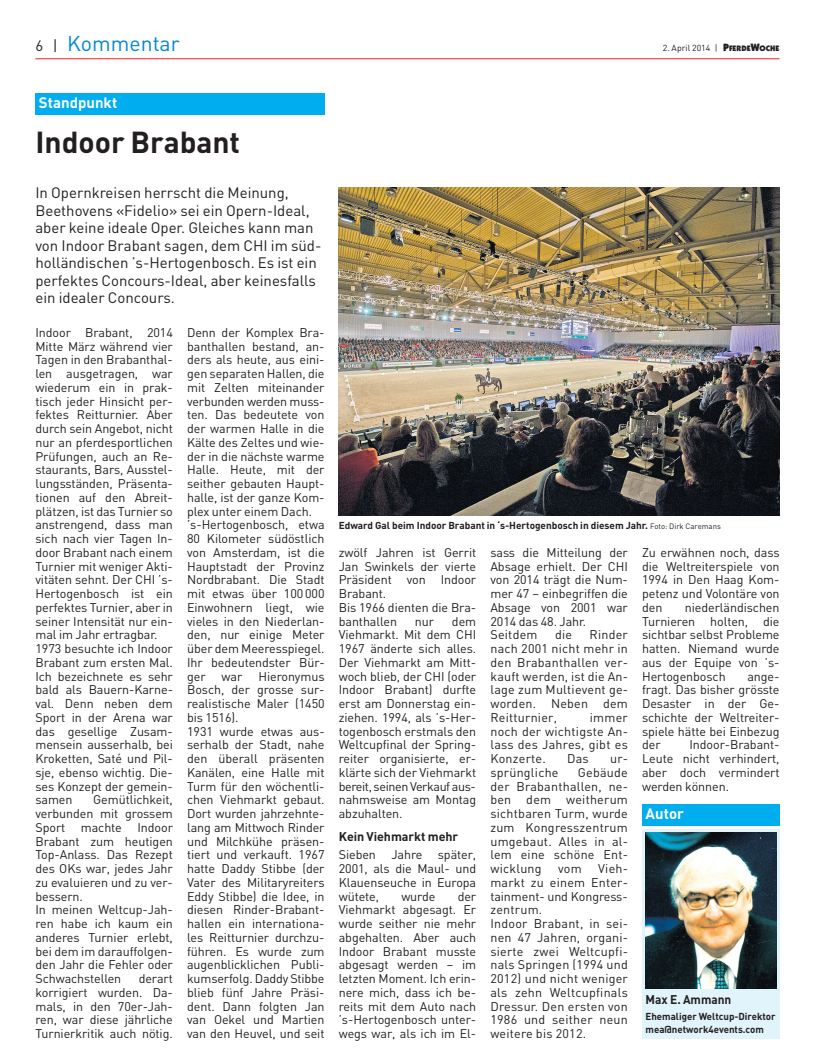
<style>
.page{position:relative;width:815px;height:1063px;background:#fff}
.page>*{position:absolute;margin:0;border:0;box-sizing:border-box;transform-origin:0 0}
.t1{font:700 30px "DIN";color:#231f20}
.t2{font:21.25px "DIN";color:#0089cf}
.t3{font:15px/17.5px "DIN";color:#231f20}
.t4{font:700 15px "DIN";color:#fff}
.t5{font:12.5px/13.8px "DIN";letter-spacing:-.005em;color:#231f20;text-align:justify}
.t6{font:12.5px/13.8px "DIN";letter-spacing:.02em;color:#231f20}
.t7{font:700 12.5px "DIN";color:#231f20;scale:.95 1}
.t8{font:700 10px/12.5px "DIN";color:#231f20}
.t9{font:8.75px "DIN";color:#231f20}
.s1{font-size:15px;color:#231f20}
.s2{font-family:"Itc Kabel";font-weight:900;font-size:10.62px}
.s3{font-family:"Itc Kabel";font-weight:900;font-size:8px}
.s4{font-weight:400;font-size:7.75px}
.s5{font-weight:700}
</style>
<div class="page">
<hr style="left:35px;top:58px;width:745px;height:1px;background:#ee1d23">
<div style="left:642px;top:829px;width:138px;height:209px;background:#e1f4fc"></div>
<img style="left:646px;top:833px;width:130px;height:156px">
<img style="left:339px;top:187px;width:441px;height:329px">
<div style="left:642px;top:804px;width:138px;height:22px;background:#00aeef"></div>
<div style="left:35px;top:93px;width:290px;height:21px;background:#00aeef"></div>
<p class="t2" style="left:35px;top:30px;width:146px"><span class="s1">6 |</span> Kommentar</p>
<p class="t9" style="left:663px;top:43px;width:118px">2. April 2014 | <span class="s2">P</span><span class="s3">FERDE</span><span class="s2">W</span><span class="s3">OCHE</span></p>
<p class="t4" style="left:39px;top:93px;width:80px">Standpunkt</p>
<p class="t1" style="left:35px;top:123px;width:206px">Indoor Brabant</p>
<p class="t3" style="left:35px;top:184px;width:287px">In Opernkreisen herrscht die Meinung, Beethovens «Fidelio» sei ein Opern-Ideal, aber keine ideale Oper. Gleiches kann man von Indoor Brabant sagen, dem CHI im süd&shy;holländischen ’s-Hertogenbosch. Es ist ein perfektes Concours-Ideal, aber keinesfalls ein idealer Concours.</p>
<p class="t5" style="left:35px;top:325px;width:139px;text-align:left">Indoor Brabant, 2014<br>Mitte März während vier<br>Tagen in den Brabanthal&shy;len ausgetragen, war wiederum ein in prak&shy;tisch jeder Hinsicht per&shy;fektes Reitturnier. Aber durch sein Angebot, nicht nur an pferdesportlichen<br>Prüfungen, auch an Re&shy;staurants, Bars, Ausstel&shy;lungsständen, Präsenta&shy;tionen auf den Abreit - plätzen, ist das Turnier so anstrengend, dass man sich nach vier Tagen In&shy;door Brabant nach einem<br>Turnier mit weniger Akti&shy;vitäten sehnt. Der CHI ’s-<br>Hertogenbosch ist ein perfektes Turnier, aber in seiner Intensität nur ein&shy;mal im Jahr ertragbar.<br>1973 besuchte ich Indoor<br>Brabant zum ersten Mal.<br>Ich bezeichnete es sehr bald als Bauern-Karne&shy;val. Denn neben dem<br>Sport in der Arena war das gesellige Zusam&shy;mensein ausserhalb, bei<br>Kroketten, Saté und Pil&shy;sje, ebenso wichtig. Die&shy;ses Konzept der gemein&shy;samen</p>
<p class="t5" style="left:35px;top:793px;width:139px;text-align:left;text-indent:58px">Gemütlichkeit, verbunden mit grossem<br>Sport machte Indoor<br>Brabant zum heutigen<br>Top-Anlass. Das Rezept des OKs war, jedes Jahr zu evaluieren und zu ver&shy;bessern.<br>In meinen Weltcup-Jah&shy;ren habe ich kaum ein anderes Turnier erlebt, bei dem im darauffolgen&shy;den Jahr die Fehler oder<br>Schwachstellen</p>
<p class="t5" style="left:35px;top:971px;width:139px;text-indent:103px">derart korrigiert wurden. Da&shy;mals, in den 70er-Jah&shy;ren, war diese jährliche Turnierkritik auch nötig.</p>
<p class="t5" style="left:187px;top:325px;width:139px;text-align:left">Denn der Komplex Bra&shy;banthallen bestand, an&shy;ders als heute, aus eini&shy;gen separaten Hallen, die mit Zelten miteinander verbunden werden muss - ten. Das bedeutete von der warmen Halle in die<br>Kälte des Zeltes und wie&shy;der in die nächste warme<br>Halle. Heute, mit der seither gebauten Haupt&shy;halle, ist der ganze Kom&shy;plex unter einem Dach. ’s-Hertogenbosch, etwa<br>80 Kilometer südöstlich von Amsterdam, ist die<br>Hauptstadt der Provinz<br>Nordbrabant. Die Stadt mit etwas über 100 000<br>Einwohnern liegt, wie vieles in den Niederlan&shy;den, nur einige Meter über dem Meeresspiegel.<br>Ihr bedeutendster Bür&shy;ger</p>
<p class="t5" style="left:187px;top:669px;width:139px;text-align:left;text-indent:71px">Hieronymus<br>Bosch, der grosse sur&shy;realistische Maler (1450 bis 1516).<br>1931 wurde etwas aus&shy;serhalb der Stadt, nahe den überall präsenten<br>Kanälen, eine Halle mit<br>Turm für den wöchentli&shy;chen Viehmarkt gebaut.<br>Dort wurden jahrzehnte&shy;lang am Mittwoch Rinder und Milchkühe präsen&shy;tiert und verkauft. 1967 hatte Daddy Stibbe (der<br>Vater des Militaryreiters<br>Eddy Stibbe) die Idee, in diesen Rinder-Brabant&shy;hallen ein internationa&shy;les Reitturnier durchzu&shy;führen. Es wurde zum augenblicklichen Publi&shy;kumserfolg. Daddy Stibbe blieb fünf Jahre Präsi&shy;dent. Dann folgten Jan van Oekel und Martien van den Heuvel, und seit</p>
<p class="t5" style="left:222px;top:669px;width:22px">war</p>
<p class="t8" style="left:339px;top:519px;width:384px">Edward Gal beim Indoor Brabant in ‘s-Hertogenbosch in diesem Jahr. <span class="s4">Foto: Dirk Caremans</span></p>
<p class="t5" style="left:339px;top:545px;width:139px;text-align:left">zwölf Jahren ist Gerrit<br>Jan Swinkels der vierte<br>Präsident von Indoor<br>Brabant.<br>Bis 1966 dienten die Bra&shy;banthallen</p>
<p class="t5" style="left:339px;top:614px;width:139px;text-indent:113px">dem Viehmarkt. Mit dem CHI 1967 änderte sich alles.<br>Der Viehmarkt am Mitt&shy;woch blieb, der CHI (oder Indoor Brabant) durfte erst am Donnerstag ein&shy;ziehen. 1994, als ’s-Her&shy;togenbosch erstmals den Weltcupfinal der Spring - reiter organisierte, er&shy;klärte sich der Viehmarkt bereit, seinen Verkauf aus - nahmsweise am Montag abzuhalten.</p>
<p class="t5" style="left:339px;top:826px;width:139px;line-height:18.8px"><span class="s5">Kein Viehmarkt mehr<br></span>Sieben Jahre später,</p>
<p class="t5" style="left:339px;top:861px;width:139px">2001, als die Maul- und Klauenseuche in Europa wütete,</p>
<p class="t5" style="left:415px;top:614px;width:21px">nur</p>
<p class="t5" style="left:339px;top:889px;width:139px;text-indent:119px">der Viehmarkt abgesagt. Er wurde seither nie mehr abgehalten. Aber auch Indoor Brabant musste abgesagt werden – im letzten Moment. Ich erin&shy;nere mich, dass ich be&shy;reits mit dem Auto nach ’s-Hertogenbosch unter&shy;wegs war, als ich im El-</p>
<p class="t5" style="left:401px;top:889px;width:36px">wurde</p>
<p class="t5" style="left:490px;top:545px;width:139px;text-align:left">sass die Mitteilung der<br>Absage erhielt. Der CHI von 2014 trägt die Num&shy;mer 47 – einbegriffen die<br>Absage von 2001 war<br>2014 das 48. Jahr.<br>Seitdem</p>
<p class="t5" style="left:490px;top:628px;width:139px;text-indent:99px">Rinder nach 2001 nicht mehr in den Brabanthallen ver&shy;kauft werden, ist die An&shy;lage zum Multievent ge&shy;worden. Neben dem Reitturnier,</p>
<p class="t5" style="left:555px;top:628px;width:19px">die</p>
<p class="t5" style="left:490px;top:710px;width:139px;text-indent:99px">immer noch der wichtigste An&shy;lass des Jahres, gibt es Konzerte.</p>
<p class="t5" style="left:567px;top:751px;width:23px">Das</p>
<p class="t5" style="left:610px;top:751px;width:20px">ur-</p>
<p class="t5" style="left:490px;top:765px;width:139px;text-indent:87px">Gebäude der Brabanthallen, ne&shy;ben dem weitherum sichtbaren Turm, wurde zum Kongresszentrum umgebaut. Alles in al&shy;lem eine schöne Ent&shy;wicklung</p>
<p class="t6" style="left:490px;top:765px;width:70px">sprüngliche</p>
<p class="t6" style="left:490px;top:861px;width:139px;text-indent:108px">Vieh - markt zu einem Enter&shy;tainment- und Kongress - zentrum.<br>Indoor Brabant, in sei&shy;nen 47 Jahren, organi&shy;sierte zwei Weltcupfi&shy;nals Springen (1994 und<br>2012) und nicht weniger als zehn Weltcupfinals<br>Dressur. Den ersten von<br>1986 und seither neun weitere bis 2012.</p>
<p class="t5" style="left:558px;top:861px;width:25px">vom</p>
<p class="t5" style="left:642px;top:545px;width:139px">Zu erwähnen noch, dass die Weltreiterspiele von 1994 in Den Haag Kom&shy;petenz und Volontäre von den</p>
<p class="t5" style="left:642px;top:600px;width:139px;text-indent:43px">niederländischen Turnieren holten, die sichtbar selbst Probleme hatten. Niemand wurde aus der Equipe von ’s-Hertogenbosch</p>
<p class="t5" style="left:642px;top:669px;width:139px;text-indent:105px">ange&shy;fragt. Das bisher grösste Desaster in der Ge&shy;schichte der Weltreiter&shy;spiele hätte bei Einbezug der</p>
<p class="t5" style="left:642px;top:738px;width:139px;text-indent:47px">Indoor-Brabant-Leute nicht verhindert, aber doch vermindert werden können.</p>
<p class="t4" style="left:646px;top:804px;width:40px">Autor</p>
<p class="t7" style="left:646px;top:991px;width:92px">Max E. Ammann</p>
<p class="t8" style="left:646px;top:1010px;width:131px">Ehemaliger Weltcup-Direktor mea@network4events.com</p>
</div>
